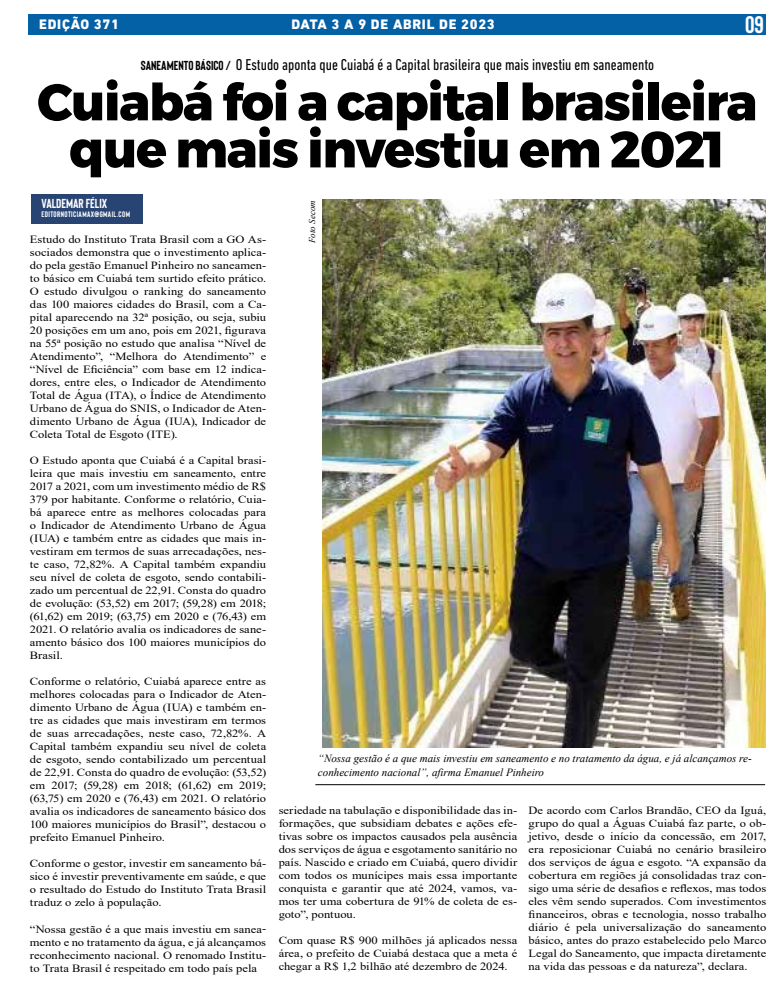
<style>
.page{position:relative;width:780px;height:993px;background:#fff}
.page>*{position:absolute;margin:0;border:0;box-sizing:border-box;transform-origin:0 0}
.t1{font:800 51px/47px "Montserrat";letter-spacing:-.025em;color:#000;text-align:center}
.t2{font:700 24px "Bison";color:#fff}
.t3{font:condensed 16px "DIN Next LT Pro";color:#000}
.t4{font:800 14px "DIN Next LT Pro";letter-spacing:.05em;color:#fff}
.t5{font:700 13px "Bison";color:#fff}
.t6{font:11px/13px "Times New Roman";color:#000;text-align:justify;scale:1.14 1}
.t7{font:italic 11px/13.2px "Times New Roman";color:#000}
.t8{font:italic 9px "Times New Roman";color:#000}
.t9{font:700 8px "Bison";letter-spacing:.05em;color:#fff}
.s1{font-family:"Bison";font-weight:700;font-stretch:normal;font-size:13px}
</style>
<div class="page">
<img style="left:322px;top:199px;width:443px;height:548px">
<div style="left:28px;top:14px;width:737px;height:21px;background:#0561a6"></div>
<hr style="left:315px;top:783px;width:450px;height:1px;background:#000">
<div style="left:31px;top:194px;width:112px;height:29px;background:#284473"></div>
<p class="t4" style="left:39px;top:16px;width:81px">EDIÇÃO 371</p>
<p class="t4" style="left:291px;top:16px;width:205px">DATA 3 A 9 DE ABRIL DE 2023</p>
<h2 class="t2" style="left:745px;top:12px;width:20px">09</h2>
<h3 class="t3" style="left:141px;top:56px;width:515px"><span class="s1">SANEAMENTO BÁSICO /</span> O Estudo aponta que Cuiabá é a Capital brasileira que mais investiu em saneamento</h3>
<h1 class="t1" style="left:37px;top:79px;width:721px">Cuiabá foi a capital brasileira que mais investiu em 2021</h1>
<p class="t5" style="left:42px;top:196px;width:67px">VALDEMAR FÉLIX</p>
<p class="t9" style="left:42px;top:210px;width:90px">EDITORNOTICIAMAX@GMAIL.COM</p>
<p class="t6" style="left:30px;top:232px;width:209px">Estudo do Instituto Trata Brasil com a GO As&shy;sociados demonstra que o investimento aplica&shy;do pela gestão Emanuel Pinheiro no saneamen&shy;to básico em Cuiabá tem surtido efeito prático.<br>O estudo divulgou o ranking do saneamento das 100 maiores cidades do Brasil, com a Ca&shy;pital aparecendo na 32ª posição, ou seja, subiu 20 posições em um ano, pois em 2021, figurava na 55ª posição no estudo que analisa “Nível de Atendimento”, “Melhora do Atendimento” e “Nível de Eficiência” com base em 12 indica&shy;dores, entre eles, o Indicador de Atendimento Total de Água (ITA), o Índice de Atendimento Urbano de Água do SNIS, o Indicador de Aten&shy;dimento Urbano de Água (IUA), Indicador de Coleta Total de Esgoto (ITE).</p>
<p class="t6" style="left:30px;top:453px;width:209px">O Estudo aponta que Cuiabá é a Capital brasi&shy;leira que mais investiu em saneamento, entre 2017 a 2021, com um investimento médio de R$ 379 por habitante. Conforme o relatório, Cuia&shy;bá aparece entre as melhores colocadas para o Indicador de Atendimento Urbano de Água (IUA) e também entre as cidades que mais in&shy;vestiram em termos de suas arrecadações, nes&shy;te caso, 72,82%. A Capital também expandiu seu nível de coleta de esgoto, sendo contabili&shy;zado um percentual de 22,91. Consta do quadro de evolução: (53,52) em 2017; (59,28) em 2018; (61,62) em 2019; (63,75) em 2020 e (76,43) em 2021. O relatório avalia os indicadores de sane&shy;amento básico dos 100 maiores municípios do Brasil.</p>
<p class="t6" style="left:30px;top:674px;width:209px">Conforme o relatório, Cuiabá aparece entre as melhores colocadas para o Indicador de Aten&shy;dimento Urbano de Água (IUA) e também en&shy;tre as cidades que mais investiram em termos de suas arrecadações, neste caso, 72,82%. A Capital também expandiu seu nível de coleta de esgoto, sendo contabilizado um percentual de 22,91. Consta do quadro de evolução: (53,52) em 2017; (59,28) em 2018; (61,62) em 2019; (63,75) em 2020 e (76,43) em 2021. O relatório avalia os indicadores de saneamento básico dos 100 maiores municípios do Brasil”, destacou o prefeito Emanuel Pinheiro.</p>
<p class="t6" style="left:30px;top:856px;width:209px">Conforme o gestor, investir em saneamento bá&shy;sico é investir preventivamente em saúde, e que o resultado do Estudo do Instituto Trata Brasil traduz o zelo à população.</p>
<p class="t6" style="left:30px;top:921px;width:209px">“Nossa gestão é a que mais investiu em sanea&shy;mento e no tratamento da água, e já alcançamos reconhecimento nacional. O renomado Institu&shy;to Trata Brasil é respeitado em todo país pela</p>
<p class="t8" style="left:306px;top:243px;width:44px;rotate:-90deg">Foto Secom</p>
<p class="t7" style="left:318px;top:751px;width:435px">“Nossa gestão é a que mais investiu em saneamento e no tratamento da água, e já alcançamos re&shy;conhecimento nacional”, afirma Emanuel Pinheiro</p>
<p class="t6" style="left:279px;top:803px;width:211px">seriedade na tabulação e disponibilidade das in&shy;formações, que subsidiam debates e ações efe&shy;tivas sobre os impactos causados pela ausência dos serviços de água e esgotamento sanitário no país. Nascido e criado em Cuiabá, quero dividir com todos os munícipes mais essa importante conquista e garantir que até 2024, vamos, va&shy;mos ter uma cobertura de 91% de coleta de es&shy;goto”, pontuou.</p>
<p class="t6" style="left:279px;top:933px;width:211px">Com quase R$ 900 milhões já aplicados nessa área, o prefeito de Cuiabá destaca que a meta é chegar a R$ 1,2 bilhão até dezembro de 2024.</p>
<p class="t6" style="left:528px;top:803px;width:210px">De acordo com Carlos Brandão, CEO da Iguá, grupo do qual a Águas Cuiabá faz parte, o ob&shy;jetivo, desde o início da concessão, em 2017, era reposicionar Cuiabá no cenário brasileiro dos serviços de água e esgoto. “A expansão da cobertura em regiões já consolidadas traz con&shy;sigo uma série de desafios e reflexos, mas todos eles vêm sendo superados. Com investimentos financeiros, obras e tecnologia, nosso trabalho diário é pela universalização do saneamento básico, antes do prazo estabelecido pelo Marco Legal do Saneamento, que impacta diretamente na vida das pessoas e da natureza”, declara.</p>
</div>
